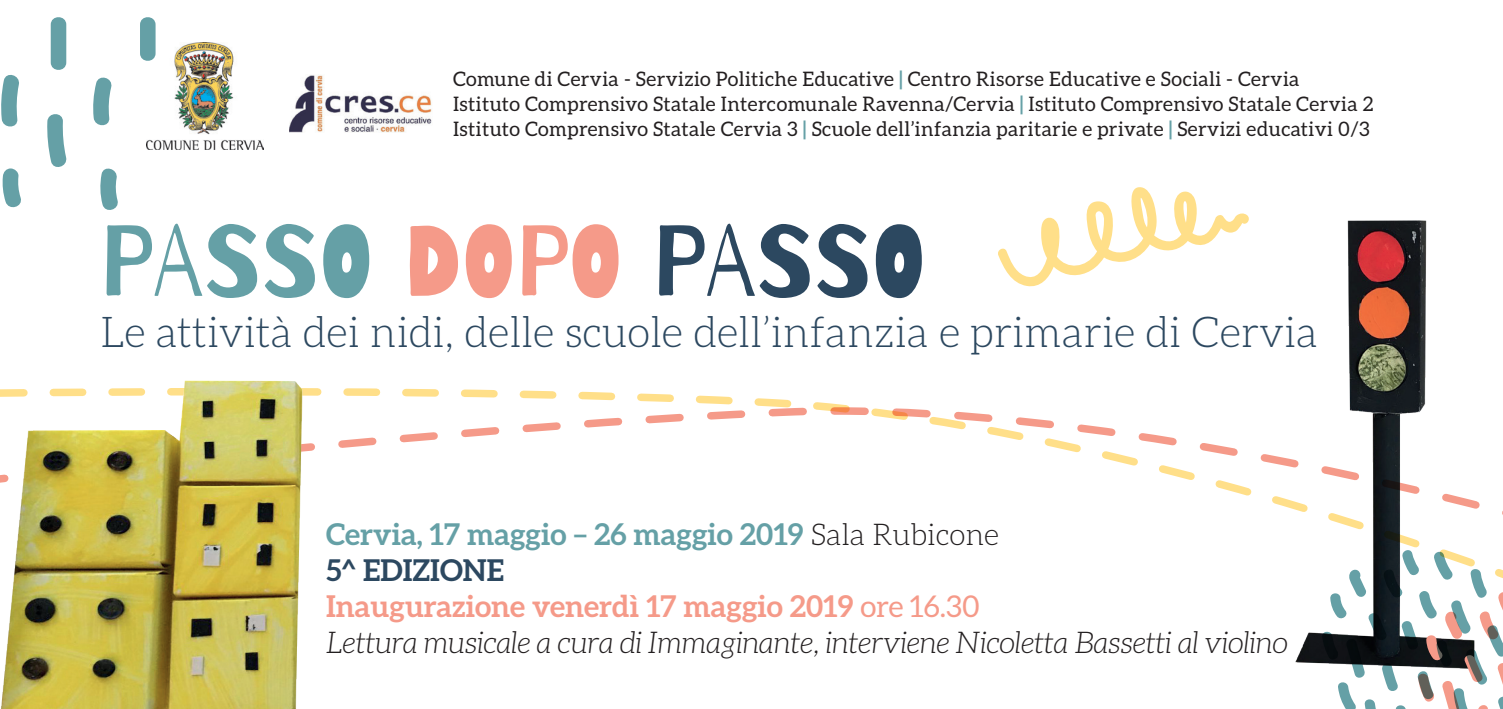
<style>
.page{position:relative;width:1503px;height:709px;background:#fff}
.page>*{position:absolute;margin:0;border:0;box-sizing:border-box;transform-origin:0 0}
.t1{font:100.25px "Barrio";color:#65a0a6}
.t2{font:300 42.5px "Aleo";color:#2c4860}
.t3{font:italic 300 30px/36px "Aleo";letter-spacing:-.01em;color:#231f20}
.t4{font:20px/25px "Aleo";letter-spacing:.02em;color:#231f20}
.s1{font-weight:700;color:#65a0a6}
.s2{color:#f59a89}
.s3{color:#2c4860}
.s4{font-weight:700;font-style:normal;color:#65a0a6}
.s5{font-style:normal}
.s6{font-weight:700;font-style:normal;color:#2c4860}
.s7{font-weight:700;font-style:normal;color:#f59a89}
.s8{font-weight:400;font-style:normal;color:#f59a89}
</style>
<div class="page">
<img style="left:146px;top:42px;width:118px;height:107px">
<img style="left:289px;top:75px;width:143px;height:58px">
<img style="left:1295px;top:220px;width:132px;height:444px">
<svg style="left:338px;top:386px;width:1142px;height:198px"></svg>
<svg style="left:51px;top:17px;width:15px;height:53px"></svg>
<svg style="left:100px;top:168px;width:18px;height:42px"></svg>
<svg style="left:1px;top:75px;width:18px;height:52px"></svg>
<svg style="left:2px;top:168px;width:19px;height:40px"></svg>
<svg style="left:47px;top:114px;width:20px;height:53px"></svg>
<svg style="left:93px;top:77px;width:19px;height:49px"></svg>
<svg style="left:140px;top:17px;width:16px;height:46px"></svg>
<svg style="left:998px;top:187px;width:251px;height:100px"></svg>
<img style="left:0;top:380px;width:322px;height:329px">
<svg style="left:1321px;top:547px;width:181px;height:162px"></svg>
<p class="t4" style="left:453px;top:66px;width:921px">Comune di Cervia - Servizio Politiche Educative <span class="s1">|</span> Centro Risorse Educative e Sociali - Cervia<br>Istituto Comprensivo Statale Intercomunale Ravenna/Cervia <span class="s1">|</span> Istituto Comprensivo Statale Cervia 2<br>Istituto Comprensivo Statale Cervia 3 <span class="s1">|</span> Scuole dell’infanzia paritarie e private <span class="s1">|</span> Servizi educativi 0/3</p>
<h1 class="t1" style="left:100px;top:208px;width:827px">PASSO <span class="s2">DOPO</span> <span class="s3">PASSO</span></h1>
<h2 class="t2" style="left:100px;top:309px;width:1218px">Le attività dei nidi, delle scuole dell’infanzia e primarie di Cervia</h2>
<h3 class="t3" style="left:326px;top:516px;width:963px"><span class="s4">Cervia, 17 maggio – 26 maggio 2019</span> <span class="s5">Sala Rubicone<br></span><span class="s6">5^ EDIZIONE<br></span><span class="s7">Inaugurazione venerdì 17 maggio 2019</span> <span class="s8">ore 16.30<br></span>Lettura musicale a cura di Immaginante, interviene Nicoletta Bassetti al violino</h3>
</div>
